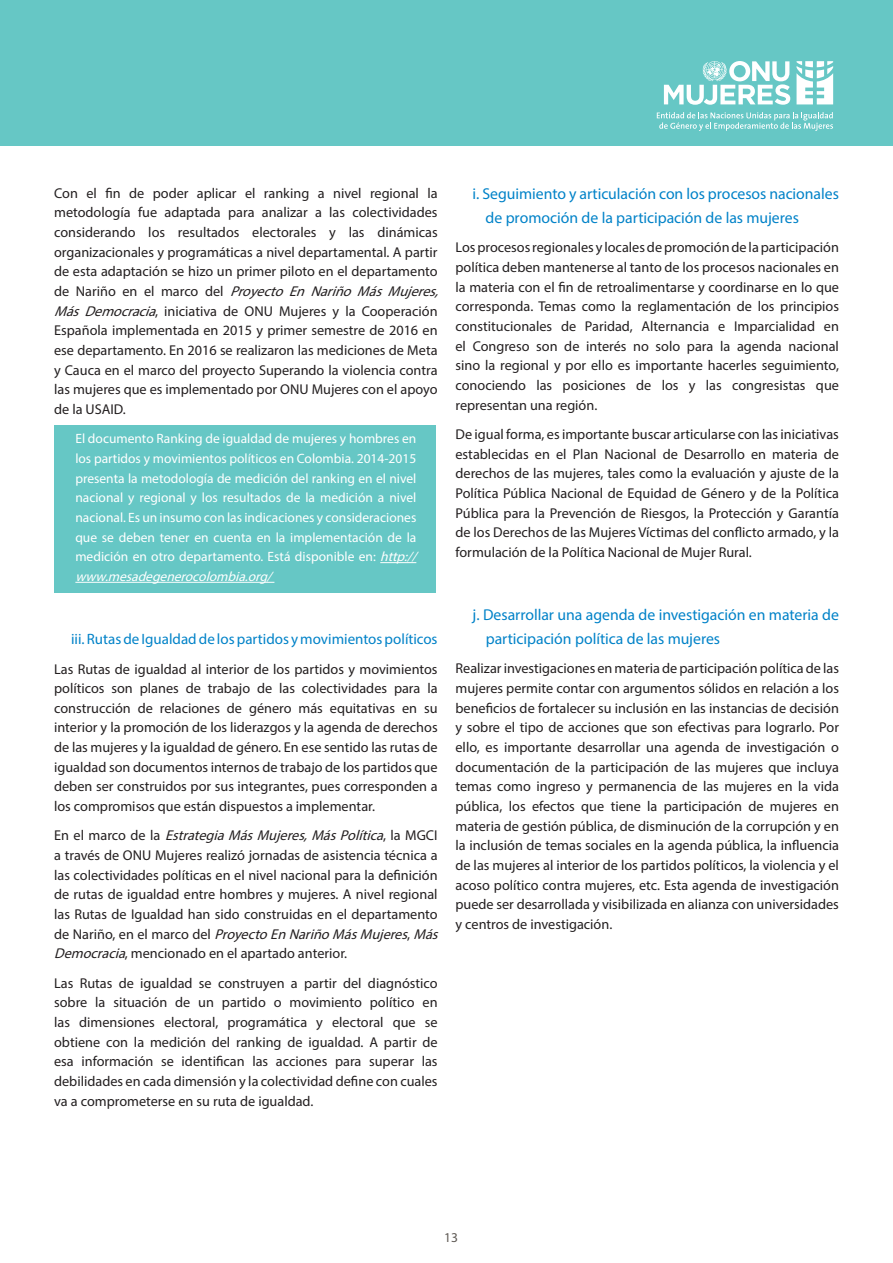
<style>
.page{position:relative;width:893px;height:1263px;background:#fff}
.page>*{position:absolute;margin:0;border:0;box-sizing:border-box;transform-origin:0 0}
.BODY_TEXT__ITALIC_OR{font:15.75px/24px "Myriad Pro";letter-spacing:-.005em;color:#0082c8}
.BODY_TEXT__ITALIC_OR-2{font:15px "Myriad Pro";color:#0082c8}
.BODY_TEXT__ITALIC_OR-3{font:14.25px/19.6px "Myriad Pro";color:#231f20;text-align:justify}
.BODY_TEXT__ITALIC_OR-4{font:13.5px/19.6px "Myriad Pro";color:#fff}
.Technical_Publicatio{font:13.5px "Myriad Pro";color:#5e5954}
.s1{font-style:italic}
</style>
<div class="page">
<div style="left:0;top:0;width:893px;height:146px;background:#66c7c5"></div>
<div style="left:54px;top:426px;width:382px;height:167px;background:#66c7c5"></div>
<svg style="left:657px;top:112px;width:176px;height:19px"></svg>
<svg style="left:664px;top:61px;width:126px;height:44px"></svg>
<svg style="left:796px;top:61px;width:37px;height:43px"></svg>
<hr style="left:380px;top:562px;width:36px;height:1px;background:#fff">
<hr style="left:75px;top:582px;width:199px;height:1px;background:#fff">
<p class="BODY_TEXT__ITALIC_OR-3" style="left:54px;top:183px;width:391px;text-align:left">Con el fin de poder aplicar el ranking a nivel regional la metodología fue adaptada para analizar a las colectividades considerando los resultados electorales y las dinámicas organizacionales y programáticas a nivel departamental. A partir de esta adaptación se hizo un primer piloto en el departamento d e N a r i ñ o e n e l m a r c o d e l <span class="s1">ProyectoEnNariñoMásMujeres, MásDemocracia</span>, iniciativa de ONU Mujeres y la Cooperación Española implementada en 2015 y primer semestre de 2016 en ese departamento. En 2016 se realizaron las mediciones de Meta y Cauca en el marco del proyecto Superando la violencia contra las mujeres que es implementado por ONU Mujeres con el apoyo de la USAID.</p>
<p class="BODY_TEXT__ITALIC_OR-4" style="left:75px;top:429px;width:347px">El documento Ranking de igualdad de mujeres y hombres en los partidos y movimientos políticos en Colombia. 2014-2015 presenta la metodología de medición del ranking en el nivel nacional y regional y los resultados de la medición a nivel nacional. Es un insumo con las indicaciones y consideraciones que se deben tener en cuenta en la implementación de la medición en otro departamento. Está disponible en: <span class="s1">http:// www.mesadegenerocolombia.org/</span></p>
<p class="BODY_TEXT__ITALIC_OR-2" style="left:71px;top:630px;width:368px">iii. Rutas de Igualdad de los partidos y movimientos políticos</p>
<p class="BODY_TEXT__ITALIC_OR-3" style="left:54px;top:659px;width:385px">Las Rutas de igualdad al interior de los partidos y movimientos políticos son planes de trabajo de las colectividades para la construcción de relaciones de género más equitativas en su interior y la promoción de los liderazgos y la agenda de derechos de las mujeres y la igualdad de género. En ese sentido las rutas de igualdad son documentos internos de trabajo de los partidos que deben ser construidos por sus integrantes, pues corresponden a los compromisos que están dispuestos a implementar.</p>
<p class="BODY_TEXT__ITALIC_OR-3" style="left:54px;top:826px;width:390px;text-align:left">E n e l m a r c o d e l a <span class="s1">EstrategiaMásMujeres,MásPolítica</span>, l a M G C I a través de ONU Mujeres realizó jornadas de asistencia técnica a las colectividades políticas en el nivel nacional para la definición de rutas de igualdad entre hombres y mujeres. A nivel regional las Rutas de Igualdad han sido construidas en el departamento d e N a r i ñ o , e n e l m a r c o d e l <span class="s1">ProyectoEnNariñoMásMujeres</span>, <span class="s1">Más Democracia</span>, mencionado en el apartado anterior.</p>
<p class="BODY_TEXT__ITALIC_OR-3" style="left:54px;top:973px;width:385px">Las Rutas de igualdad se construyen a partir del diagnóstico sobre la situación de un partido o movimiento político en las dimensiones electoral, programática y electoral que se obtiene con la medición del ranking de igualdad. A partir de esa información se identifican las acciones para superar las debilidades en cada dimensión y la colectividad define con cuales va a comprometerse en su ruta de igualdad.</p>
<p class="BODY_TEXT__ITALIC_OR" style="left:486px;top:181px;width:355px;text-indent:-13px">i. Seguimiento y articulación con los procesos nacionales de promoción de la participación de las mujeres</p>
<p class="BODY_TEXT__ITALIC_OR-3" style="left:455px;top:237px;width:385px">Los procesos regionales y locales de promoción de la participación política deben mantenerse al tanto de los procesos nacionales en la materia con el fin de retroalimentarse y coordinarse en lo que corresponda. Temas como la reglamentación de los principios constitucionales de Paridad, Alternancia e Imparcialidad en el Congreso son de interés no solo para la agenda nacional sino la regional y por ello es importante hacerles seguimiento, conociendo las posiciones de los y las congresistas que representan una región.</p>
<p class="BODY_TEXT__ITALIC_OR-3" style="left:455px;top:424px;width:385px">De igual forma, es importante buscar articularse con las iniciativas establecidas en el Plan Nacional de Desarrollo en materia de derechos de las mujeres, tales como la evaluación y ajuste de la Política Pública Nacional de Equidad de Género y de la Política Pública para la Prevención de Riesgos, la Protección y Garantía de los Derechos de las Mujeres Víctimas del conflicto armado, y la formulación de la Política Nacional de Mujer Rural.</p>
<p class="BODY_TEXT__ITALIC_OR" style="left:486px;top:602px;width:355px;text-indent:-13px">j. Desarrollar una agenda de investigación en materia de participación política de las mujeres</p>
<p class="BODY_TEXT__ITALIC_OR-3" style="left:455px;top:659px;width:385px">Realizar investigaciones en materia de participación política de las mujeres permite contar con argumentos sólidos en relación a los beneficios de fortalecer su inclusión en las instancias de decisión y sobre el tipo de acciones que son efectivas para lograrlo. Por ello, es importante desarrollar una agenda de investigación o documentación de la participación de las mujeres que incluya temas como ingreso y permanencia de las mujeres en la vida pública, los efectos que tiene la participación de mujeres en materia de gestión pública, de disminución de la corrupción y en la inclusión de temas sociales en la agenda pública, la influencia de las mujeres al interior de los partidos políticos, la violencia y el acoso político contra mujeres, etc. Esta agenda de investigación puede ser desarrollada y visibilizada en alianza con universidades y centros de investigación.</p>
<p class="Technical_Publicatio" style="left:444px;top:1229px;width:15px">13</p>
</div>
